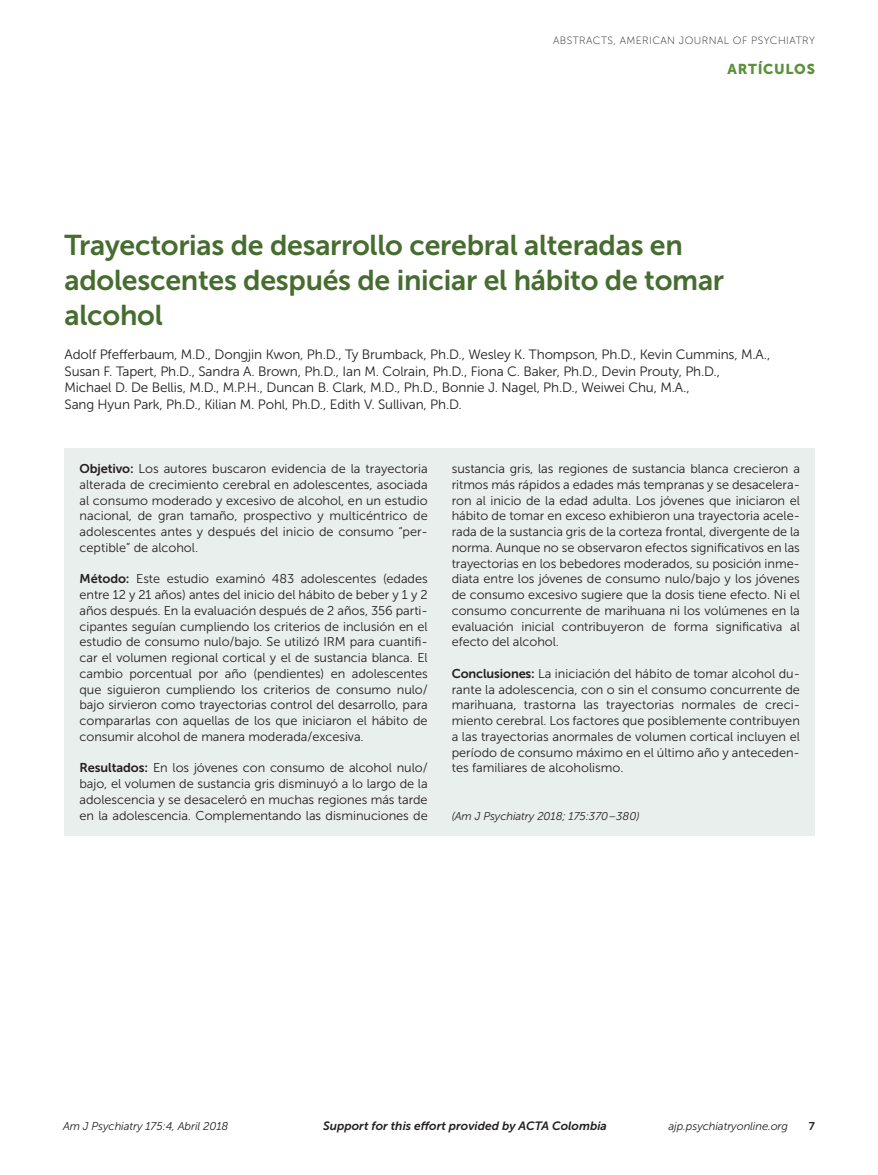
<style>
.page{position:relative;width:878px;height:1175px;background:#fff}
.page>*{position:absolute;margin:0;border:0;box-sizing:border-box;transform-origin:0 0}
.t1{font:28.5px/34.5px "Museo Sans 700";letter-spacing:-.01em;color:#466d2f}
.t2{font:14.25px "Museo Sans 900";letter-spacing:.05em;color:#59923a}
.t3{font:13.5px/16.5px "Museo Sans 300";letter-spacing:-.01em;color:#231f20}
.t4{font:12.75px/15.8px "Museo Sans 300";letter-spacing:-.005em;color:#231f20;text-align:justify}
.t5{font:italic 12px "Museo Sans 700";color:#231f20}
.t6{font:italic 11.25px "Museo Sans 300";letter-spacing:-.01em;color:#231f20}
.t7{font:11.25px "Museo Sans 700";color:#231f20}
.t8{font:10.5px "Museo Sans 100";letter-spacing:.04em;color:#231f20}
.s1{font-family:"Museo Sans 700"}
</style>
<div class="page">
<div style="left:64px;top:448px;width:750px;height:387px;background:#e9efec"></div>
<p class="t8" style="left:553px;top:35px;width:263px">ABSTRACTS, AMERICAN JOURNAL OF PSYCHIATRY</p>
<p class="t2" style="left:727px;top:61px;width:89px">ARTÍCULOS</p>
<h1 class="t1" style="left:64px;top:228px;width:661px">Trayectorias de desarrollo cerebral alteradas en adolescentes después de iniciar el hábito de tomar alcohol</h1>
<p class="t3" style="left:64px;top:346px;width:707px">Adolf Pfefferbaum, M.D., Dongjin Kwon, Ph.D., Ty Brumback, Ph.D., Wesley K. Thompson, Ph.D., Kevin Cummins, M.A., Susan F. Tapert, Ph.D., Sandra A. Brown, Ph.D., Ian M. Colrain, Ph.D., Fiona C. Baker, Ph.D., Devin Prouty, Ph.D., Michael D. De Bellis, M.D., M.P.H., Duncan B. Clark, M.D., Ph.D., Bonnie J. Nagel, Ph.D., Weiwei Chu, M.A.,<br>Sang Hyun Park, Ph.D., Kilian M. Pohl, Ph.D., Edith V. Sullivan, Ph.D.</p>
<p class="t4" style="left:80px;top:461px;width:350px"><span class="s1">Objetivo:</span> Los autores buscaron evidencia de la trayectoria alterada de crecimiento cerebral en adolescentes, asociada al consumo moderado y excesivo de alcohol, en un estudio nacional, de gran tamaño, prospectivo y multicéntrico de adolescentes antes y después del inicio de consumo “per&shy;ceptible” de alcohol.</p>
<p class="t4" style="left:80px;top:571px;width:350px"><span class="s1">Método:</span> Este estudio examinó 483 adolescentes (edades entre 12 y 21 años) antes del inicio del hábito de beber y 1 y 2 años después. En la evaluación después de 2 años, 356 parti&shy;cipantes seguían cumpliendo los criterios de inclusión en el estudio de consumo nulo/bajo. Se utilizó IRM para cuantifi&shy;car el volumen regional cortical y el de sustancia blanca. El cambio porcentual por año (pendientes) en adolescentes que siguieron cumpliendo los criterios de consumo nulo/ bajo sirvieron como trayectorias control del desarrollo, para compararlas con aquellas de los que iniciaron el hábito de consumir alcohol de manera moderada/excesiva.</p>
<p class="t4" style="left:80px;top:760px;width:350px"><span class="s1">Resultados:</span> En los jóvenes con consumo de alcohol nulo/ bajo, el volumen de sustancia gris disminuyó a lo largo de la adolescencia y se desaceleró en muchas regiones más tarde en la adolescencia. Complementando las disminuciones de</p>
<p class="t4" style="left:451px;top:461px;width:350px">sustancia gris, las regiones de sustancia blanca crecieron a ritmos más rápidos a edades más tempranas y se desacelera&shy;ron al inicio de la edad adulta. Los jóvenes que iniciaron el hábito de tomar en exceso exhibieron una trayectoria acele&shy;rada de la sustancia gris de la corteza frontal, divergente de la norma. Aunque no se observaron efectos significativos en las trayectorias en los bebedores moderados, su posición inme&shy;diata entre los jóvenes de consumo nulo/bajo y los jóvenes de consumo excesivo sugiere que la dosis tiene efecto. Ni el consumo concurrente de marihuana ni los volúmenes en la evaluación inicial contribuyeron de forma significativa al efecto del alcohol.</p>
<p class="t4" style="left:451px;top:665px;width:350px"><span class="s1">Conclusiones:</span> La iniciación del hábito de tomar alcohol du&shy;rante la adolescencia, con o sin el consumo concurrente de marihuana, trastorna las trayectorias normales de creci&shy;miento cerebral. Los factores que posiblemente contribuyen a las trayectorias anormales de volumen cortical incluyen el período de consumo máximo en el último año y anteceden&shy;tes familiares de alcoholismo.</p>
<p class="t6" style="left:452px;top:809px;width:189px">(Am J Psychiatry 2018; 175:370–380)</p>
<p class="t6" style="left:63px;top:1119px;width:167px">Am J Psychiatry 175:4, Abril 2018</p>
<p class="t5" style="left:323px;top:1119px;width:285px">Support for this effort provided by ACTA Colombia</p>
<p class="t6" style="left:668px;top:1119px;width:121px">ajp.psychiatryonline.org</p>
<p class="t7" style="left:808px;top:1119px;width:8px">7</p>
</div>
